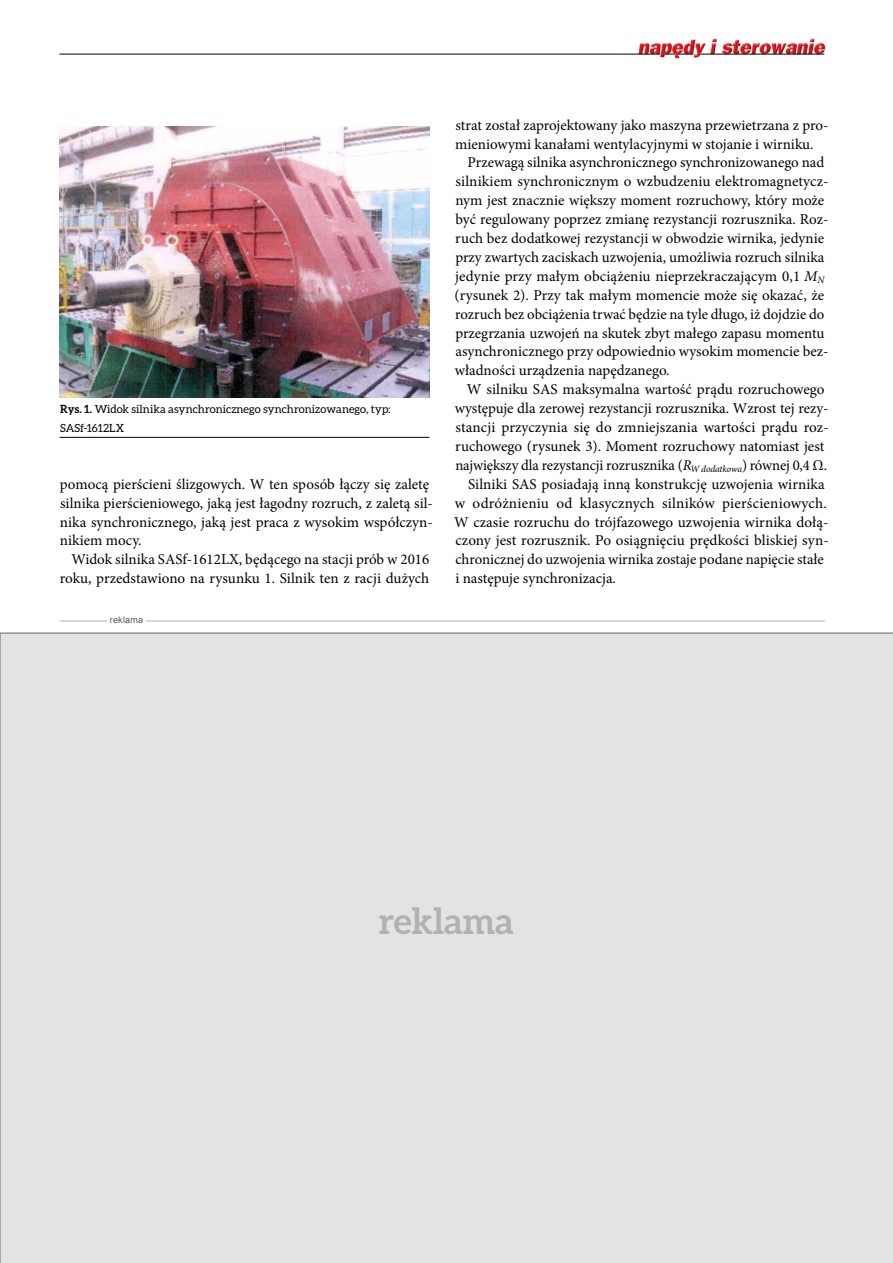
<style>
.page{position:relative;width:893px;height:1263px;background:#fff}
.page>*{position:absolute;margin:0;border:0;box-sizing:border-box;transform-origin:0 0}
.t1{font:700 36px "Aleo";letter-spacing:-.005em;color:#b3b2b2}
.t2{font:15px/18.9px "Minion Pro";color:#000}
.t3{font:11.25px/18.9px "Aleo";letter-spacing:.01em;color:#000}
.t4{font:9px "Arial";letter-spacing:.02em;color:#575756}
.s1{font-weight:700}
.s2{font-style:italic}
</style>
<div class="page">
<img style="left:636px;top:38px;width:190px;height:21px">
<hr style="left:60px;top:54px;width:600px;height:1px;background:#000">
<svg style="left:665px;top:54px;width:28px;height:1px"></svg>
<hr style="left:700px;top:54px;width:124px;height:1px;background:#000">
<hr style="left:60px;top:621px;width:765px;height:1px;background:#b3b2b2">
<div style="left:107px;top:616px;width:39px;height:10px;background:#fff"></div>
<hr style="left:60px;top:437px;width:369px;height:1px;background:#000">
<img style="left:60px;top:126px;width:369px;height:271px">
<div style="left:0;top:633px;width:893px;height:630px;background:#e3e3e3"></div>
<p class="t3" style="left:60px;top:400px;width:332px"><span class="s1">Rys. 1.</span> Widok silnika asynchronicznego synchronizowanego, typ:<br>SASf-1612LX</p>
<p class="t2" style="left:60px;top:475px;width:375px">pomocą pierścieni ślizgowych. W ten sposób łączy się zaletę silnika pierścieniowego, jaką jest łagodny rozruch, z zaletą sil&shy;nika synchronicznego, jaką jest praca z wysokim współczyn&shy;nikiem mocy.</p>
<p class="t2" style="left:60px;top:550px;width:371px;text-align:right">Widok silnika SASf-1612LX, będącego na stacji prób w 2016 roku, przedstawiono na rysunku 1. Silnik ten z racji dużych</p>
<p class="t4" style="left:110px;top:614px;width:35px">reklama</p>
<p class="t2" style="left:456px;top:115px;width:374px">strat został zaprojektowany jako maszyna przewietrzana z pro-</p>
<p class="t2" style="left:455px;top:134px;width:360px">mieniowymi kanałami wentylacyjnymi w stojanie i wirniku.</p>
<p class="t2" style="left:468px;top:153px;width:358px">Przewagą silnika asynchronicznego synchronizowanego nad</p>
<p class="t2" style="left:456px;top:172px;width:374px">silnikiem synchronicznym o wzbudzeniu elektromagnetycz-</p>
<p class="t2" style="left:455px;top:191px;width:370px">nym jest znacznie większy moment rozruchowy, który może</p>
<p class="t2" style="left:455px;top:210px;width:374px">być regulowany poprzez zmianę rezystancji rozrusznika. Roz-</p>
<p class="t2" style="left:455px;top:229px;width:370px">ruch bez dodatkowej rezystancji w obwodzie wirnika, jedynie</p>
<p class="t2" style="left:455px;top:248px;width:371px">przy zwartych zaciskach uzwojenia, umożliwia rozruch silnika</p>
<p class="t2" style="left:455px;top:267px;width:371px">jedynie przy małym obciążeniu nieprzekraczającym 0,1 <span class="s2">M</span><sub>N</sub></p>
<p class="t2" style="left:455px;top:286px;width:371px">(rysunek 2). Przy tak małym momencie może się okazać, że</p>
<p class="t2" style="left:455px;top:304px;width:370px">rozruch bez obciążenia trwać będzie na tyle długo, iż dojdzie do</p>
<p class="t2" style="left:455px;top:323px;width:370px">przegrzania uzwojeń na skutek zbyt małego zapasu momentu</p>
<p class="t2" style="left:456px;top:342px;width:374px">asynchronicznego przy odpowiednio wysokim momencie bez-</p>
<p class="t2" style="left:455px;top:361px;width:216px">władności urządzenia napędzanego.</p>
<p class="t2" style="left:467px;top:380px;width:359px">W silniku SAS maksymalna wartość prądu rozruchowego</p>
<p class="t2" style="left:455px;top:399px;width:375px">występuje dla zerowej rezystancji rozrusznika. Wzrost tej rezy-</p>
<p class="t2" style="left:456px;top:418px;width:375px">stancji przyczynia się do zmniejszania wartości prądu roz-</p>
<p class="t2" style="left:455px;top:437px;width:371px">ruchowego (rysunek 3). Moment rozruchowy natomiast jest</p>
<p class="t2" style="left:455px;top:456px;width:373px">największy dla rezystancji rozrusznika (<span class="s2">R</span><sub>W</sub> <sub>dodatkowa</sub>) równej 0,4 Ω.</p>
<p class="t2" style="left:468px;top:475px;width:358px">Silniki SAS posiadają inną konstrukcję uzwojenia wirnika</p>
<p class="t2" style="left:455px;top:493px;width:374px">w odróżnieniu od klasycznych silników pierścieniowych.</p>
<p class="t2" style="left:454px;top:512px;width:376px">W czasie rozruchu do trójfazowego uzwojenia wirnika dołą-</p>
<p class="t2" style="left:455px;top:531px;width:375px">czony jest rozrusznik. Po osiągnięciu prędkości bliskiej syn-</p>
<p class="t2" style="left:455px;top:550px;width:370px">chronicznej do uzwojenia wirnika zostaje podane napięcie stałe</p>
<p class="t2" style="left:455px;top:569px;width:162px">i następuje synchronizacja.</p>
<h1 class="t1" style="left:379px;top:900px;width:136px">reklama</h1>
</div>
